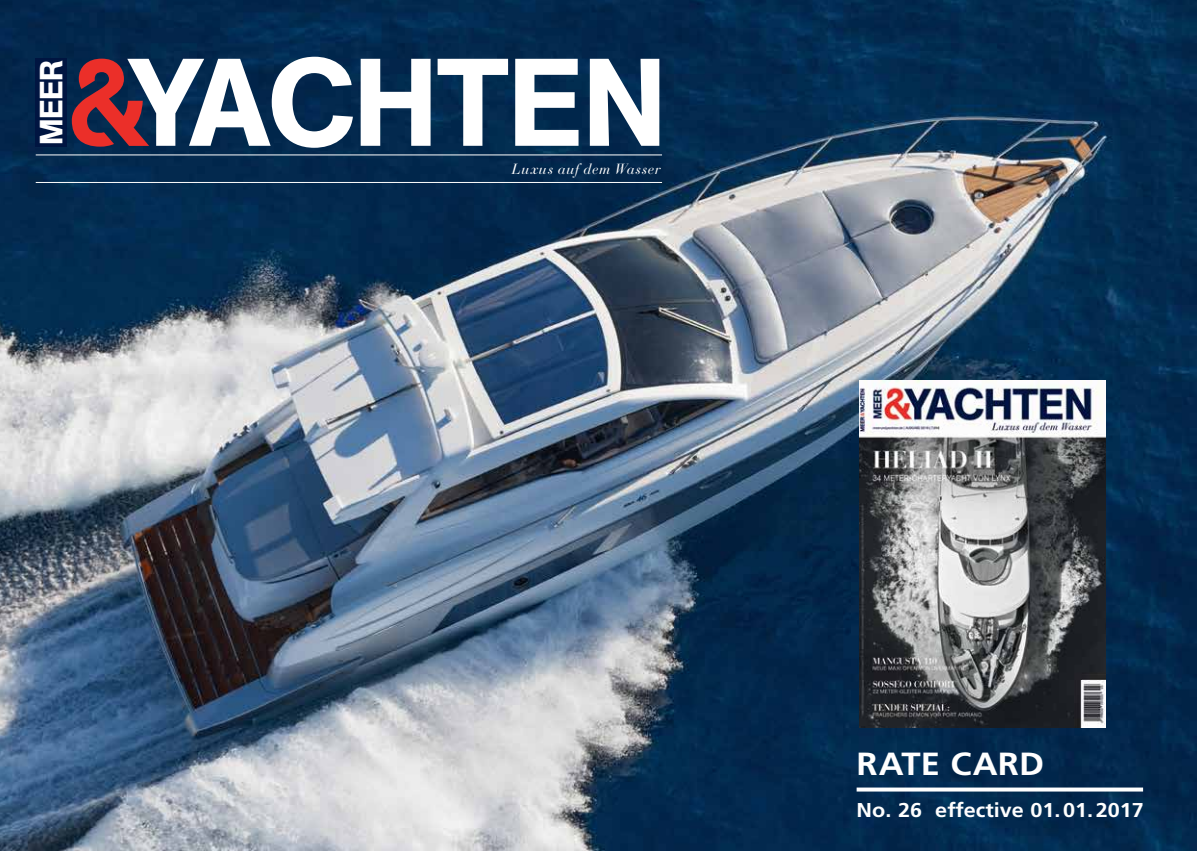
<style>
.page{position:relative;width:1197px;height:851px;background:#fff}
.page>*{position:absolute;margin:0;border:0;box-sizing:border-box;transform-origin:0 0}
.t1{font:500 123.2px "AG Book Pro";color:#fff}
.t2{font:700 32px "Frutiger";letter-spacing:.005em;color:#fff;scale:1.08 1}
.t3{font:500 31.8px "AG Book Pro";color:#fff}
.t4{font:700 20px "Frutiger";color:#fff;scale:1.08 1}
.t5{font:italic 14.6px "Bauer Bodoni";letter-spacing:.045em;color:#fff}
</style>
<div class="page">
<img style="left:0;top:0;width:1196px;height:850px">
<div style="left:36px;top:58px;width:31px;height:89px;background:#001541"></div>
<svg style="left:72px;top:59px;width:77px;height:88px;background:#752b3b"></svg>
<hr style="left:36px;top:154px;width:626px;height:1px;background:#fff">
<hr style="left:36px;top:182px;width:626px;height:1px;background:#fff">
<svg style="left:856px;top:787px;width:286px;height:4px"></svg>
<img style="left:859px;top:381px;width:246px;height:346px">
<h3 class="t3" style="left:31px;top:145px;width:85px;rotate:-90deg">MEER</h3>
<h1 class="t1" style="left:128px;top:23px;width:540px">YACHTEN</h1>
<p class="t5" style="left:512px;top:160px;width:150px">Luxus auf dem Wasser</p>
<h2 class="t2" style="left:856px;top:745px;width:175px">RATE CARD</h2>
<p class="t4" style="left:856px;top:798px;width:267px">No. 26 effective 01.01.2017</p>
</div>
